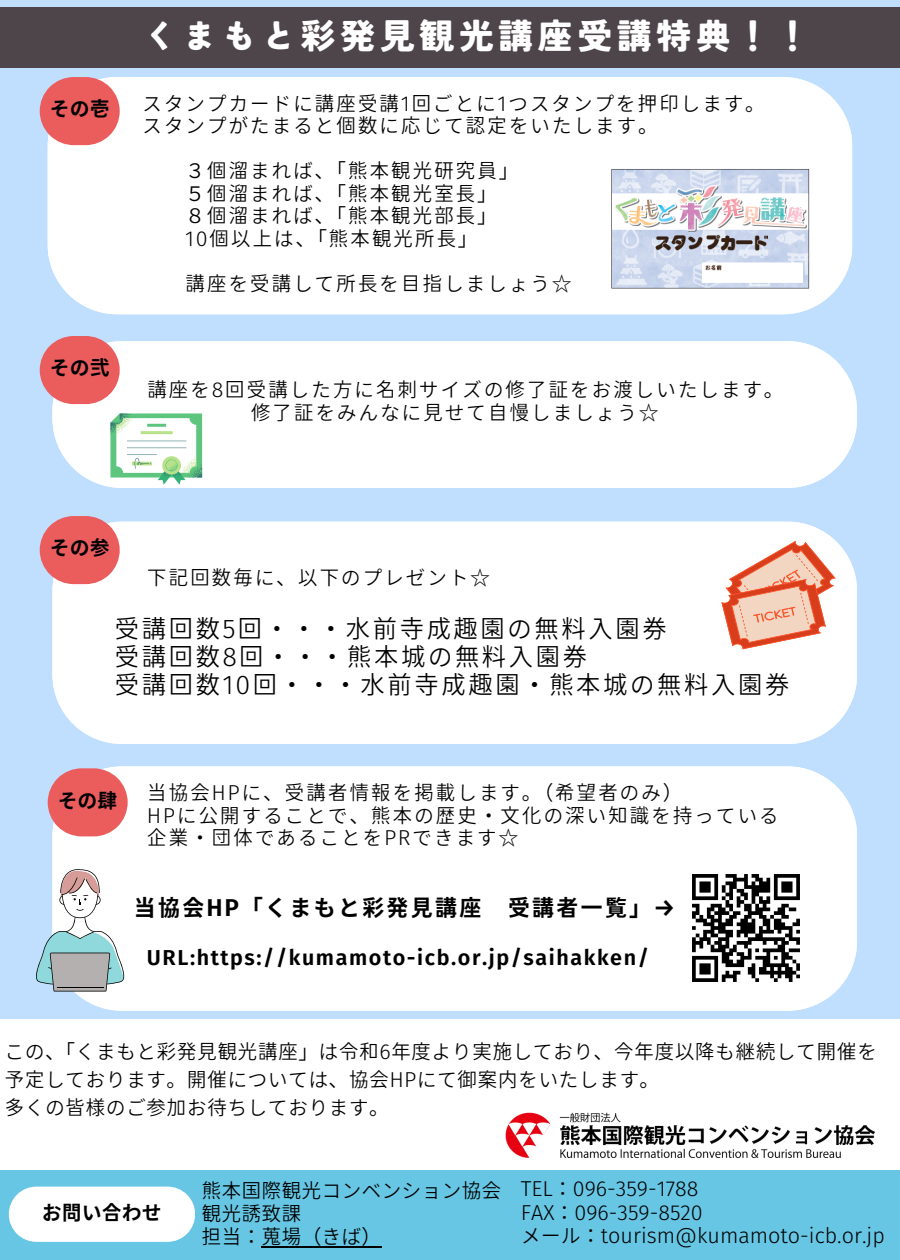
<style>
.page{position:relative;width:900px;height:1260px;background:#c0dfff}
.page>*{position:absolute;margin:0;border:0;box-sizing:border-box;transform-origin:0 0}
.t1{font:900 35px "Tsunagi Gothic";letter-spacing:.13em;color:#fff}
.t2{font:25px/28px "Glow Sans J";letter-spacing:.08em;color:#000}
.t3{font:700 22.5px "Glow Sans J";letter-spacing:.08em;color:#000}
.t4{font:20px/22.5px "Glow Sans J";letter-spacing:.08em;color:#000}
.t5{font:20px/28px "Glow Sans J";letter-spacing:.015em;color:#000}
.t6{font:20px "Glow Sans J";color:#000}
.t7{font:700 20px "Glow Sans J";letter-spacing:.08em;color:#000}
.s1{font-family:"Noto Sans CJ Ksc"}
</style>
<div class="page">
<div style="left:0;top:1170px;width:900px;height:90px;background:#66c6e4"></div>
<svg style="left:9px;top:1187px;width:186px;height:55px"></svg>
<div style="left:0;top:7px;width:900px;height:61px;background:#4e454a"></div>
<div style="left:48px;top:77px;width:804px;height:237px;background:#fff"></div>
<svg style="left:40px;top:77px;width:80px;height:68px"></svg>
<div style="left:52px;top:341px;width:805px;height:146px;background:#fff"></div>
<svg style="left:110px;top:413px;width:92px;height:72px"></svg>
<div style="left:52px;top:522px;width:805px;height:222px;background:#fff"></div>
<svg style="left:721px;top:541px;width:115px;height:108px"></svg>
<div style="left:52px;top:766px;width:805px;height:244px;background:#fff"></div>
<div style="left:0;top:1020px;width:900px;height:150px;background:#fff"></div>
<svg style="left:40px;top:336px;width:80px;height:68px"></svg>
<svg style="left:40px;top:516px;width:80px;height:68px"></svg>
<svg style="left:48px;top:768px;width:80px;height:68px"></svg>
<img style="left:679px;top:862px;width:133px;height:133px">
<svg style="left:36px;top:864px;width:90px;height:128px"></svg>
<img style="left:608px;top:164px;width:204px;height:124px">
<img style="left:505px;top:1112px;width:370px;height:46px">
<hr style="left:261px;top:1246px;width:120px;height:2px;background:#000">
<p class="t7" style="left:50px;top:93px;width:61px">その壱</p>
<p class="t7" style="left:50px;top:352px;width:61px">その弐</p>
<p class="t1" style="left:143px;top:18px;width:669px">くまもと彩発見観光講座受講特典！！</p>
<h5 class="t4" style="left:142px;top:91px;width:625px">スタンプカードに講座受講1回ごとに1つスタンプを押印します。</h5>
<p class="t4" style="left:142px;top:113px;width:517px">スタンプがたまると個数に応じて認定をいたします。</p>
<p class="t4" style="left:185px;top:158px;width:335px">３個溜まれば、「熊本観光研究員」</p>
<p class="t4" style="left:185px;top:181px;width:313px">５個溜まれば、「熊本観光室長」</p>
<p class="t4" style="left:185px;top:203px;width:313px">８個溜まれば、「熊本観光部長」</p>
<p class="t4" style="left:185px;top:226px;width:294px">10個以上は、「熊本観光所長」</p>
<p class="t4" style="left:185px;top:271px;width:388px">講座を受講して所長を目指しましょう<span class="s1">☆</span></p>
<p class="t4" style="left:147px;top:377px;width:638px">講座を8回受講した方に名刺サイズの修了証をお渡しいたします。</p>
<h5 class="t4" style="left:251px;top:400px;width:410px">修了証をみんなに見せて自慢しましょう<span class="s1">☆</span></h5>
<h4 class="t7" style="left:50px;top:532px;width:61px">その参</h4>
<p class="t4" style="left:147px;top:565px;width:345px">下記回数毎に、以下のプレゼント<span class="s1">☆</span></p>
<p class="t2" style="left:115px;top:613px;width:677px">受講回数5回・ ・ ・ 水前寺成趣園の無料入園券<br>受講回数8回・ ・ ・ 熊本城の無料入園券<br>受講回数10回・ ・ ・ 水前寺成趣園・ 熊本城の無料入園券</p>
<h2 class="t7" style="left:58px;top:785px;width:61px">その肆</h2>
<p class="t4" style="left:147px;top:780px;width:634px">当協会HPに、受講者情報を掲載します。（希望者のみ）<br>HPに公開することで、熊本の歴史・ 文化の深い知識を持っている企業・ 団体であることをPRできます<span class="s1">☆</span></p>
<h5 class="t3" style="left:134px;top:890px;width:543px">当協会HP「くまもと彩発見講座 受講者一覧」→</h5>
<p class="t7" style="left:147px;top:942px;width:504px">URL:https://kumamoto-icb.or.jp/saihakken/</p>
<h3 class="t5" style="left:4px;top:1036px;width:874px">この、「くまもと彩発見観光講座」は令和6年度より実施しており、今年度以降も継続して開催を予定しております。開催については、協会HPにて御案内をいたします。<br>多くの皆様のご参加お待ちしております。</h3>
<p class="t7" style="left:42px;top:1197px;width:121px">お問い合わせ</p>
<p class="t6" style="left:201px;top:1174px;width:302px">熊本国際観光コンベンション協会</p>
<h4 class="t4" style="left:201px;top:1201px;width:102px">観光誘致課</h4>
<p class="t4" style="left:201px;top:1224px;width:182px">担当：蒐場（きば）</p>
<h5 class="t6" style="left:521px;top:1173px;width:179px">TEL：096-359-1788</h5>
<p class="t6" style="left:521px;top:1197px;width:183px">FAX：096-359-8520</p>
<p class="t6" style="left:521px;top:1220px;width:366px">メール：tourism@kumamoto-icb.or.jp</p>
</div>
